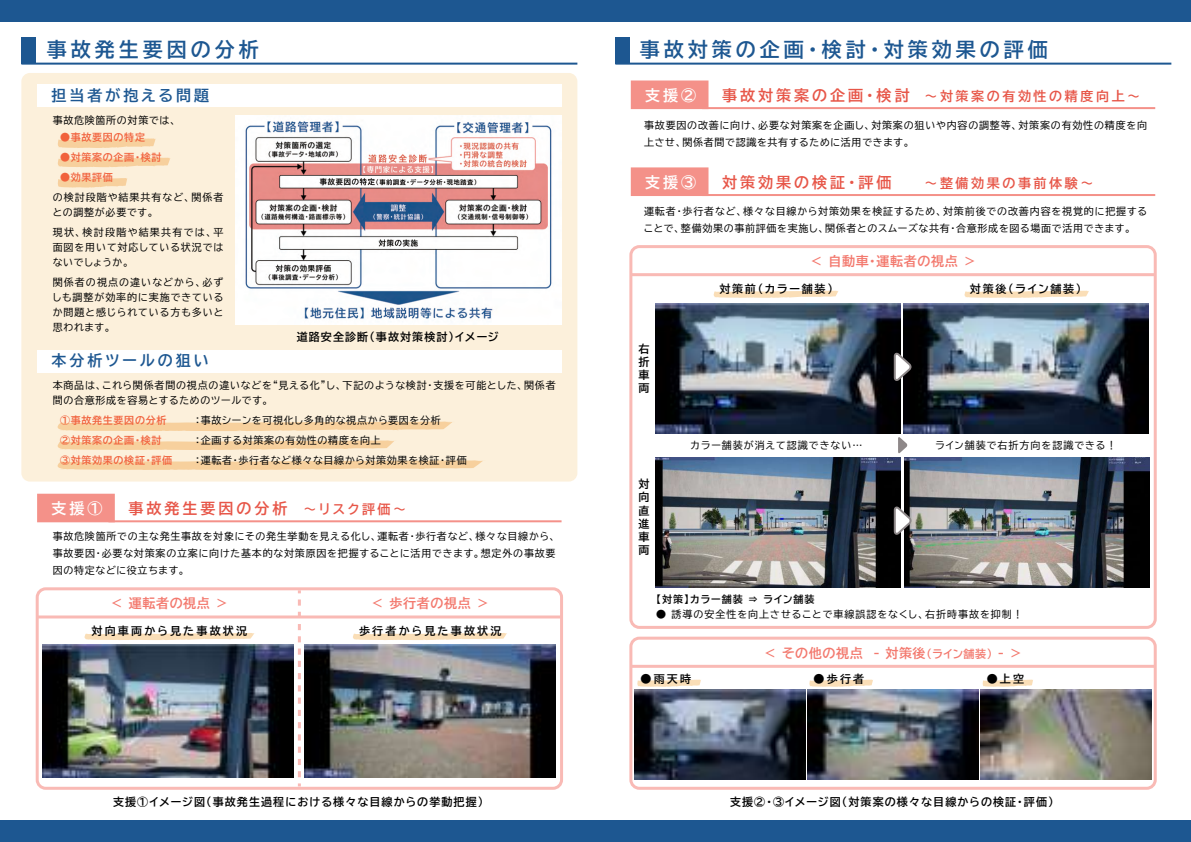
<style>
.page{position:relative;width:1191px;height:842px;background:#fff}
.page>*{position:absolute;margin:0;border:0;box-sizing:border-box;transform-origin:0 0}
.t1{font:20px "BIZ UDP Gothic Bold";letter-spacing:.2em;color:#1d5791}
.t2{font:15px "BIZ UDP Gothic Bold";letter-spacing:.2em;color:#e75648}
.t3{font:15px "BIZ UDP Gothic Bold";letter-spacing:.2em;color:#1d5791}
.t4{font:15px "BIZ UDP Gothic Bold";letter-spacing:.2em;color:#fff}
.t5{font:13px "BIZ UDP Gothic Bold";letter-spacing:.05em;color:#f3796e}
.t6{font:13px "BIZ UDP Gothic Bold";letter-spacing:.2em;color:#e75648}
.t7{font:11px/13.2px "BIZ UDP Gothic Bold";letter-spacing:.1em;color:#000;text-align:justify}
.t8{font:11px "BIZ UDP Gothic Bold";letter-spacing:.2em;color:#000}
.t9{font:11px "BIZ UDP Gothic Bold";letter-spacing:.16em;color:#000}
.t10{font:10px/15px "BIZ UDP Gothic";letter-spacing:.08em;color:#000}
.t11{font:10px/15px "BIZ UDP Gothic";letter-spacing:.1em;color:#000}
.t12{font:10px/20px "BIZ UDP Gothic Bold";letter-spacing:.07em;color:#f1623d}
.t13{font:10px "BIZ UDP Gothic Bold";letter-spacing:.1em;color:#000}
.s1{font-size:13px}
.s2{font-size:15px}
.s3{font-size:11px}
</style>
<div class="page">
<svg style="left:84px;top:633px;width:171px;height:7px"></svg>
<svg style="left:353px;top:633px;width:154px;height:7px"></svg>
<img style="left:304px;top:645px;width:251px;height:133px">
<img style="left:43px;top:645px;width:251px;height:133px">
<img style="left:634px;top:689px;width:171px;height:91px">
<img style="left:807px;top:689px;width:171px;height:91px">
<img style="left:980px;top:689px;width:171px;height:91px">
<img style="left:904px;top:303px;width:244px;height:130px">
<img style="left:655px;top:303px;width:245px;height:130px">
<img style="left:904px;top:457px;width:245px;height:130px">
<img style="left:655px;top:457px;width:245px;height:130px">
<svg style="left:637px;top:679px;width:64px;height:8px"></svg>
<svg style="left:713px;top:291px;width:125px;height:7px"></svg>
<svg style="left:964px;top:291px;width:125px;height:7px"></svg>
<svg style="left:809px;top:679px;width:64px;height:8px"></svg>
<svg style="left:982px;top:679px;width:51px;height:8px"></svg>
<div style="left:36px;top:587px;width:527px;height:203px;border:3px solid #f9bab5;border-radius:9px"></div>
<div style="left:629px;top:245px;width:527px;height:384px;border:3px solid #f9bab5;border-radius:9px"></div>
<div style="left:629px;top:637px;width:527px;height:153px;border:3px solid #f9bab5;border-radius:9px"></div>
<hr style="left:631px;top:665px;width:524px;height:3px;background:#f9bab5">
<hr style="left:631px;top:273px;width:524px;height:3px;background:#f9bab5">
<div style="left:0;top:0;width:1191px;height:22px;background:#1d5791"></div>
<div style="left:0;top:820px;width:1191px;height:22px;background:#1d5791"></div>
<svg style="left:364px;top:588px;width:135px;height:3px"></svg>
<svg style="left:802px;top:273px;width:183px;height:1px"></svg>
<svg style="left:756px;top:636px;width:113px;height:29px"></svg>
<svg style="left:878px;top:636px;width:119px;height:29px"></svg>
<svg style="left:1005px;top:640px;width:27px;height:25px"></svg>
<hr style="left:21px;top:63px;width:556px;height:2px;background:#1d5791">
<div style="left:21px;top:37px;width:14px;height:26px;background:#1d5791"></div>
<hr style="left:615px;top:63px;width:556px;height:2px;background:#1d5791">
<div style="left:615px;top:37px;width:14px;height:26px;background:#1d5791"></div>
<div style="left:37px;top:494px;width:78px;height:28px;background:#f49189"></div>
<hr style="left:108px;top:520px;width:453px;height:2px;background:#f49189">
<div style="left:631px;top:80px;width:77px;height:29px;background:#f49189;border:2px solid #f49189"></div>
<hr style="left:702px;top:107px;width:453px;height:2px;background:#f49189">
<div style="left:631px;top:167px;width:77px;height:29px;background:#f49189;border:2px solid #f49189"></div>
<hr style="left:702px;top:194px;width:453px;height:2px;background:#f49189">
<div style="left:21px;top:73px;width:556px;height:409px;background:#fcf0db;border-radius:9px"></div>
<svg style="left:57px;top:421px;width:395px;height:10px"></svg>
<svg style="left:57px;top:440px;width:337px;height:10px"></svg>
<svg style="left:57px;top:460px;width:426px;height:10px"></svg>
<svg style="left:58px;top:138px;width:98px;height:10px"></svg>
<svg style="left:57px;top:158px;width:114px;height:10px"></svg>
<svg style="left:58px;top:178px;width:69px;height:10px"></svg>
<img style="left:235px;top:115px;width:326px;height:210px">
<div style="left:37px;top:84px;width:524px;height:23px;background:#fff"></div>
<div style="left:37px;top:350px;width:524px;height:22px;background:#fff"></div>
<hr style="left:37px;top:615px;width:524px;height:3px;background:#f9bab5">
<svg style="left:298px;top:590px;width:3px;height:187px"></svg>
<svg style="left:893px;top:353px;width:18px;height:28px"></svg>
<svg style="left:898px;top:437px;width:10px;height:17px"></svg>
<svg style="left:893px;top:506px;width:18px;height:29px"></svg>
<h1 class="t1" style="left:47px;top:40px;width:213px">事故発生要因の分析</h1>
<h1 class="t1" style="left:640px;top:40px;width:409px">事故対策の企画・検討・対策効果の評価</h1>
<h2 class="t3" style="left:51px;top:88px;width:159px">担当者が抱える問題</h2>
<p class="t10" style="left:53px;top:113px;width:125px">事故危険箇所の対策では、</p>
<p class="t12" style="left:53px;top:128px;width:110px">　●事故要因の特定　●対策案の企画・検討　●効果評価</p>
<p class="t11" style="left:53px;top:190px;width:172px">の検討段階や結果共有など、関係者との調整が必要です。</p>
<p class="t10" style="left:53px;top:225px;width:172px;text-align:justify">現状、検討段階や結果共有では、平面図を用いて対応している状況ではないでしょうか。</p>
<p class="t10" style="left:53px;top:275px;width:172px;text-align:justify">関係者の視点の違いなどから、必ずしも調整が効率的に実施できているか問題と感じられている方も多いと思われます。</p>
<h2 class="t3" style="left:51px;top:353px;width:159px">本分析ツールの狙い</h2>
<p class="t7" style="left:297px;top:330px;width:203px">道路安全診断（事故対策検討）イメージ</p>
<p class="t10" style="left:53px;top:378px;width:504px">本商品は、これら関係者間の視点の違いなどを“見える化”し、下記のような検討・支援を可能とした、関係者間の合意形成を容易とするためのツールです。</p>
<p class="t12" style="left:53px;top:410px;width:121px">　①事故発生要因の分析　②対策案の企画・検討　③対策効果の検証・評価</p>
<p class="t10" style="left:195px;top:410px;width:273px;line-height:20px">：事故シーンを可視化し多角的な視点から要因を分析<br>：企画する対策案の有効性の精度を向上<br>：運転者・歩行者など様々な目線から対策効果を検証・評価</p>
<h2 class="t4" style="left:51px;top:500px;width:52px">支援①</h2>
<h2 class="t2" style="left:128px;top:500px;width:279px">事故発生要因の分析　<span class="s1">～リスク評価～</span></h2>
<p class="t10" style="left:53px;top:528px;width:504px;line-height:17px;text-align:justify">事故危険箇所での主な発生事故を対象にその発生挙動を見える化し、運転者・歩行者など、様々な目線から、事故要因・必要な対策案の立案に向けた基本的な対策原因を把握することに活用できます。想定外の事故要因の特定などに役立ちます。</p>
<h3 class="t5" style="left:110px;top:597px;width:120px">＜ 運転者の視点 ＞</h3>
<h3 class="t5" style="left:371px;top:597px;width:120px">＜ 歩行者の視点 ＞</h3>
<p class="t8" style="left:92px;top:625px;width:157px">対向車両から見た事故状況</p>
<p class="t8" style="left:359px;top:625px;width:144px">歩行者から見た事故状況</p>
<p class="t7" style="left:113px;top:796px;width:372px">支援①イメージ図（事故発生過程における様々な目線からの挙動把握）</p>
<h2 class="t4" style="left:645px;top:88px;width:52px">支援②</h2>
<h3 class="t6" style="left:722px;top:90px;width:420px"><span class="s2">事故対策案の企画・検討</span> ～対策案の有効性の精度向上～</h3>
<p class="t10" style="left:644px;top:117px;width:504px;line-height:17px">事故要因の改善に向け、必要な対策案を企画し、対策案の狙いや内容の調整等、対策案の有効性の精度を向上させ、関係者間で認識を共有するために活用できます。</p>
<h2 class="t4" style="left:645px;top:175px;width:52px">支援③</h2>
<h2 class="t2" style="left:722px;top:175px;width:171px">対策効果の検証・評価</h2>
<h3 class="t6" style="left:924px;top:177px;width:170px">～整備効果の事前体験～</h3>
<p class="t10" style="left:644px;top:203px;width:504px;line-height:17px">運転者・歩行者など、様々な目線から対策効果を検証するため、対策前後での改善内容を視覚的に把握することで、整備効果の事前評価を実施し、関係者とのスムーズな共有・合意形成を図る場面で活用できます。</p>
<h3 class="t5" style="left:809px;top:255px;width:168px">＜ 自動車・運転者の視点 ＞</h3>
<p class="t7" style="left:638px;top:342px;width:12px">右折車両</p>
<p class="t7" style="left:638px;top:477px;width:12px">対向直進車両</p>
<p class="t9" style="left:719px;top:283px;width:115px">対策前（カラー舗装）</p>
<p class="t9" style="left:970px;top:283px;width:113px">対策後（ライン舗装）</p>
<p class="t11" style="left:690px;top:438px;width:173px">カラー舗装が消えて認識できない…</p>
<p class="t11" style="left:935px;top:438px;width:183px">ライン舗装で右折方向を認識できる！</p>
<p class="t13" style="left:656px;top:594px;width:160px">【対策】カラー舗装 ⇒ ライン舗装</p>
<p class="t11" style="left:656px;top:607px;width:368px">● 誘導の安全性を向上させることで車線誤認をなくし、右折時事故を抑制！</p>
<h3 class="t5" style="left:763px;top:646px;width:261px">＜ その他の視点 - 対策後<span class="s3">（ライン舗装）</span> - ＞</h3>
<p class="t7" style="left:640px;top:672px;width:52px">●雨天時</p>
<p class="t7" style="left:813px;top:672px;width:52px">●歩行者</p>
<p class="t7" style="left:986px;top:672px;width:39px">●上空</p>
<p class="t7" style="left:730px;top:796px;width:325px">支援②・③イメージ図（対策案の様々な目線からの検証・評価）</p>
</div>
